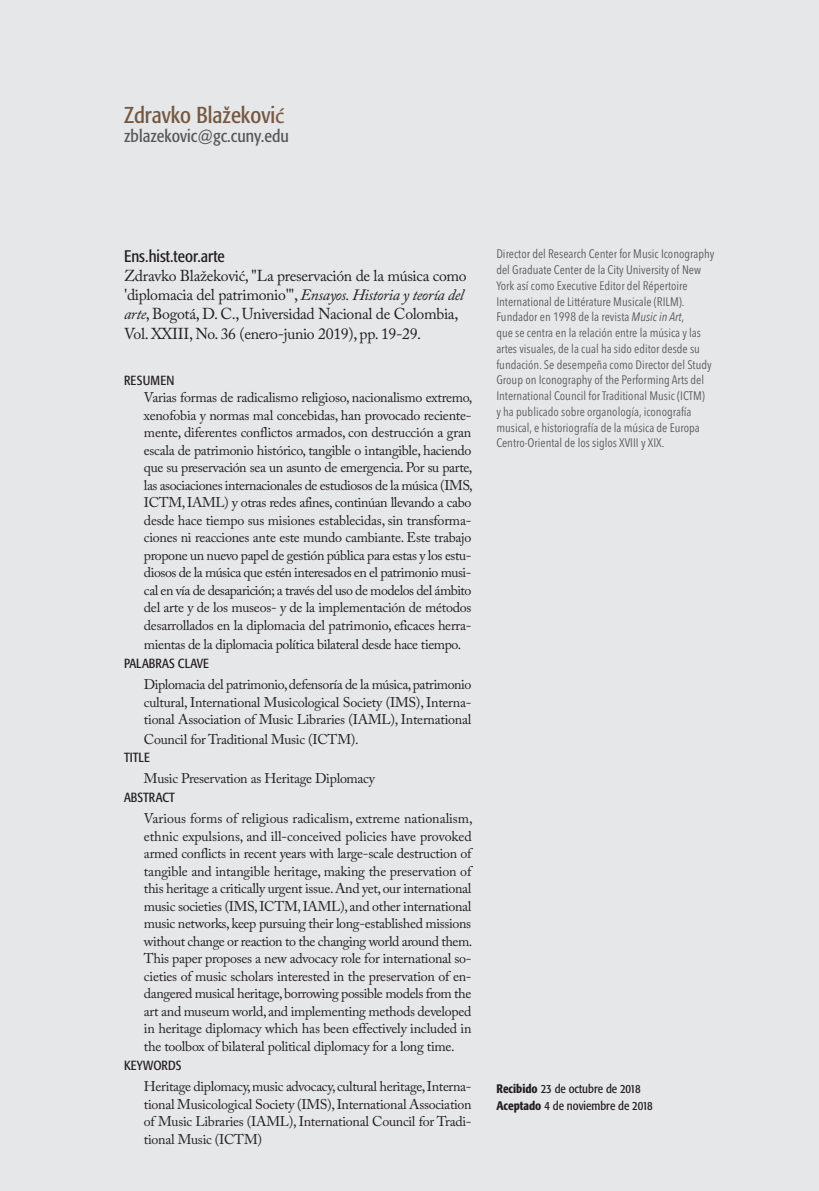
<style>
.page{position:relative;width:819px;height:1191px;background:#e6e7e9}
.page>*{position:absolute;margin:0;border:0;box-sizing:border-box;transform-origin:0 0}
.AUTOR{font:condensed 22.75px "Formata";color:#755741}
.CORREO_AUTOR{font:condensed 17.5px "Formata";color:#57585a}
.ABSTRACT_Titulo_1{font:condensed 16.62px "Formata";color:#231f20}
.ABSTRACT_TEXTO_encab{font:15.75px/19.2px "Adobe Caslon Pro";letter-spacing:-.02em;color:#231f20}
.ABSTRACT_TEXTO_resum{font:14px/17.5px "Adobe Caslon Pro";letter-spacing:-.02em;color:#231f20;text-align:justify}
.ABSTRACT_TITULO_2{font:condensed 13.12px "Formata";color:#231f20}
.ABSTRACT_TEXTO_encab-2{font:condensed 13.12px "Formata";letter-spacing:.02em;color:#231f20}
.Afiliacion_texto{font:condensed 12.25px/15.8px "Avenir Next LT Pro";color:#57585a}
.t1{font:condensed 12.25px "Formata";color:#231f20}
.s1{font-family:"Ancizar Sans";font-stretch:normal}
.s2{font-style:italic}
.s3{font-family:"Avenir Next Condensed";font-style:italic;font-stretch:normal}
.s4{font-weight:500}
</style>
<div class="page">
<p class="AUTOR" style="left:124px;top:101px;width:162px">Zdravko Blažekovi<span class="s1">ć</span></p>
<p class="CORREO_AUTOR" style="left:124px;top:126px;width:166px">zblazekovic@gc.cuny.edu</p>
<p class="ABSTRACT_Titulo_1" style="left:124px;top:246px;width:102px">Ens.hist.teor.arte</p>
<p class="ABSTRACT_TEXTO_encab" style="left:124px;top:266px;width:344px">Zdravko Blažeković, "La preservación de la música como 'diplomacia del patrimonio'", <span class="s2">Ensayos. Historia y teoría del arte</span>, Bogotá, D. C., Universidad Nacional de Colombia, Vol. XXIII, No. 36 (enero-junio 2019), pp. 19-29.</p>
<p class="ABSTRACT_TEXTO_encab-2" style="left:124px;top:372px;width:52px">RESUMEN</p>
<p class="ABSTRACT_TEXTO_resum" style="left:144px;top:389px;width:330px">Varias formas de radicalismo religioso, nacionalismo extremo, xenofobia y normas mal concebidas, han provocado reciente&shy;mente, diferentes conflictos armados, con destrucción a gran escala de patrimonio histórico, tangible o intangible, haciendo que su preservación sea un asunto de emergencia. Por su parte, las asociaciones internacionales de estudiosos de la música (IMS, ICTM, IAML) y otras redes afines, continúan llevando a cabo desde hace tiempo sus misiones establecidas, sin transforma&shy;ciones ni reacciones ante este mundo cambiante. Este trabajo propone un nuevo papel de gestión pública para estas y los estu&shy;diosos de la música que estén interesados en el patrimonio musi&shy;cal en vía de desaparición; a través del uso de modelos del ámbito del arte y de los museos- y de la implementación de métodos desarrollados en la diplomacia del patrimonio, eficaces herra-</p>
<p class="ABSTRACT_TEXTO_resum" style="left:144px;top:635px;width:319px">mientas de la diplomacia política bilateral desde hace tiempo.</p>
<p class="ABSTRACT_TITULO_2" style="left:124px;top:656px;width:86px">PALABRAS CLAVE</p>
<p class="ABSTRACT_TEXTO_resum" style="left:144px;top:676px;width:329px">Diplomacia del patrimonio, defensoría de la música, patrimonio cultural, International Musicological Society (IMS), Interna&shy;tional Association of Music Libraries (IAML), International</p>
<p class="ABSTRACT_TEXTO_resum" style="left:144px;top:730px;width:216px">Council for Traditional Music (ICTM).</p>
<p class="ABSTRACT_TITULO_2" style="left:124px;top:750px;width:27px">TITLE</p>
<p class="ABSTRACT_TEXTO_resum" style="left:144px;top:769px;width:232px">Music Preservation as Heritage Diplomacy</p>
<p class="ABSTRACT_TITULO_2" style="left:124px;top:790px;width:52px">ABSTRACT</p>
<p class="ABSTRACT_TEXTO_resum" style="left:144px;top:810px;width:330px">Various forms of religious radicalism, extreme nationalism, ethnic expulsions, and ill-conceived policies have provoked armed conflicts in recent years with large-scale destruction of tangible and intangible heritage, making the preservation of this heritage a critically urgent issue. And yet, our international music societies (IMS, ICTM, IAML), and other international music networks, keep pursuing their long-established missions without change or reaction to the changing world around them.<br>This paper proposes a new advocacy role for international so&shy;cieties of music scholars interested in the preservation of en&shy;dangered musical heritage, borrowing possible models from the art and museum world, and implementing methods developed in heritage diplomacy which has been effectively included in the toolbox of bilateral political diplomacy for a long time.</p>
<p class="ABSTRACT_TITULO_2" style="left:124px;top:1058px;width:59px">KEYWORDS</p>
<p class="ABSTRACT_TEXTO_resum" style="left:144px;top:1077px;width:329px">Heritage diplomacy, music advocacy, cultural heritage, Interna&shy;tional Musicological Society (IMS), International Association of Music Libraries (IAML), International Council for Tradi&shy;tional Music (ICTM)</p>
<p class="Afiliacion_texto" style="left:496px;top:246px;width:220px">Director del Research Center for Music Iconography del Graduate Center de la City University of New York así como Executive Editor del Répertoire International de Littérature Musicale (RILM).<br>Fundador en 1998 de la revista <span class="s3">Music in Art</span>,<br>que se centra en la relación entre la música y las artes visuales, de la cual ha sido editor desde su fundación. Se desempeña como Director del Study Group on Iconography of the Performing Arts del International Council for Traditional Music (ICTM)<br>y ha publicado sobre organología, iconografía musical, e historiografía de la música de Europa Centro-Oriental de los siglos XVIII y XIX.</p>
<p class="t1" style="left:496px;top:1081px;width:146px"><span class="s4">Recibido</span> 23 de octubre de 2018</p>
<p class="t1" style="left:496px;top:1098px;width:158px"><span class="s4">Aceptado</span> 4 de noviembre de 2018</p>
</div>
